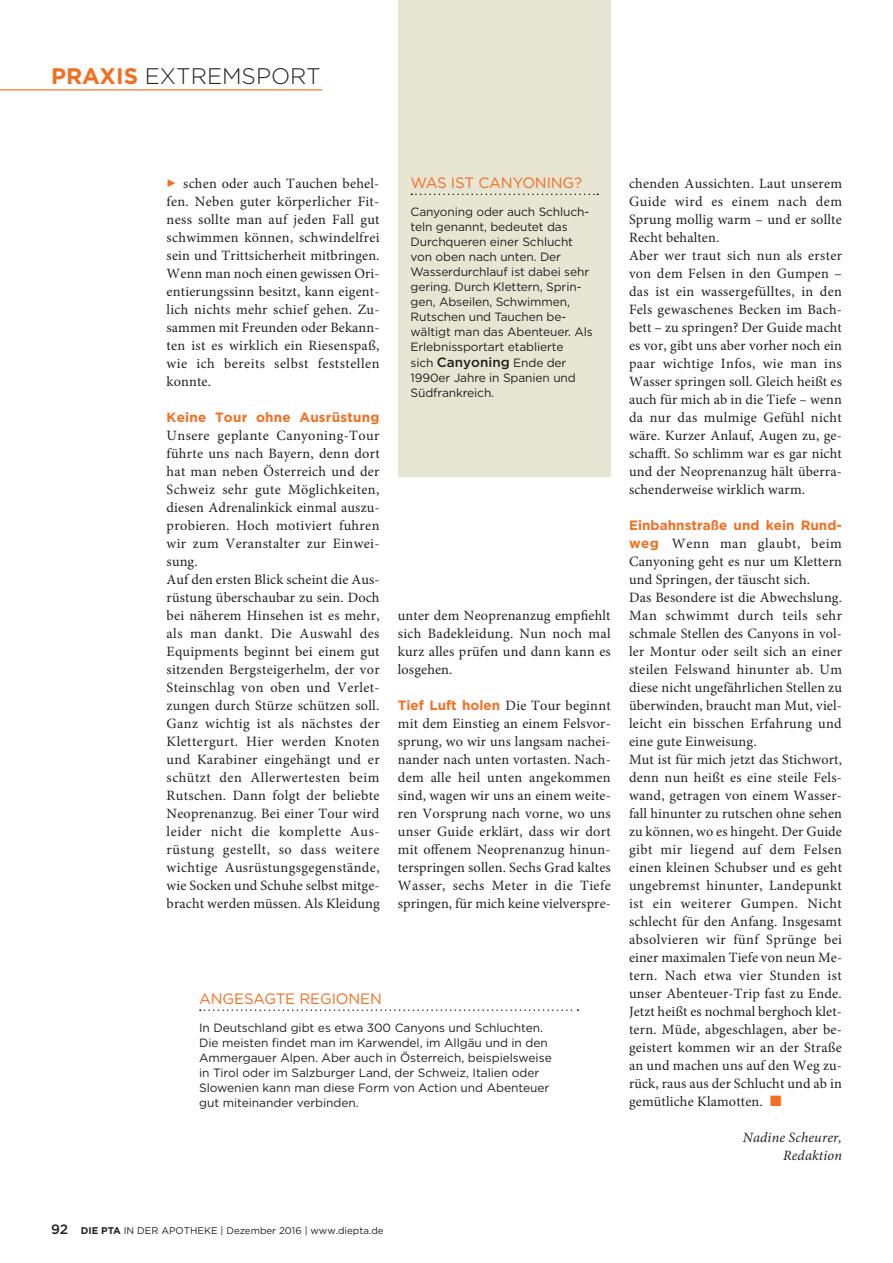
<style>
.page{position:relative;width:893px;height:1263px;background:#fff}
.page>*{position:absolute;margin:0;border:0;box-sizing:border-box;transform-origin:0 0}
.t1{font:300 22.5px "Gotham";color:#231f20}
.t2{font:15px "Gotham";letter-spacing:-.01em;color:#f36e21}
.t3{font:14.25px/18px "Minion Pro";letter-spacing:.02em;color:#231f20;text-align:justify}
.t4{font:italic 14.25px/18px "Minion Pro";letter-spacing:.01em;color:#231f20;text-align:right}
.t5{font:700 13.5px "Gotham";color:#f36e21}
.t6{font:12px/15px "Gotham";letter-spacing:-.01em;color:#231f20}
.t7{font:9.75px "Gotham";color:#231f20}
.s1{font-weight:700;color:#f36e21}
.s2{font-weight:500;font-size:13.5px}
.s3{font-family:"Gotham";font-weight:700;font-size:13.5px;color:#f36e21}
.s4{color:#f36e21}
.s5{font-weight:700}
</style>
<div class="page">
<hr style="left:0;top:89px;width:322px;height:1px;background:#f36e21">
<svg style="left:200px;top:1009px;width:378px;height:2px"></svg>
<div style="left:398px;top:0;width:213px;height:476px;background:#e7e5d4"></div>
<svg style="left:411px;top:194px;width:187px;height:1px"></svg>
<h1 class="t1" style="left:51px;top:62px;width:271px"><span class="s1">PRAXIS</span> EXTREMSPORT</h1>
<p class="t3" style="left:167px;top:175px;width:214px;text-indent:17px">schen oder auch Tauchen behel&shy;fen. Neben guter körperlicher Fit&shy;ness sollte man auf jeden Fall gut schwimmen können, schwindelfrei sein und Trittsicherheit mitbringen.<br>Wenn man noch einen gewissen Ori&shy;entierungssinn besitzt, kann eigent&shy;lich nichts mehr schief gehen. Zu&shy;sammen mit Freunden oder Bekann&shy;ten ist es wirklich ein Riesenspaß, wie ich bereits selbst feststellen konnte.</p>
<p class="t5" style="left:167px;top:408px;width:214px">Keine Tour ohne Ausrüstung</p>
<p class="t3" style="left:167px;top:427px;width:215px;text-align:left">Unsere geplante Canyoning-Tour führte uns nach Bayern, denn dort hat man neben Österreich und der<br>Schweiz sehr gute Möglichkeiten, diesen Adrenalinkick einmal auszu&shy;probieren. Hoch motiviert fuhren wir zum Veranstalter zur Einwei&shy;sung.<br>Auf den ersten Blick scheint die Aus&shy;rüstung überschaubar zu sein. Doch bei näherem Hinsehen ist es mehr, als man dankt. Die Auswahl des<br>Equipments beginnt bei einem gut sitzenden Bergsteigerhelm, der vor<br>Steinschlag von oben und Verlet&shy;zungen durch Stürze schützen soll.<br>Ganz wichtig ist als nächstes der<br>Klettergurt. Hier werden Knoten und Karabiner eingehängt und er schützt den Allerwertesten beim<br>Rutschen. Dann folgt der beliebte<br>Neoprenanzug. Bei einer Tour wird leider nicht die komplette Aus&shy;rüstung gestellt, so dass weitere wichtige Ausrüstungsgegenstände, wie Socken und Schuhe selbst mitge&shy;bracht werden müssen. Als Kleidung</p>
<p class="t2" style="left:411px;top:174px;width:173px">WAS IST CANYONING?</p>
<p class="t6" style="left:411px;top:204px;width:184px">Canyoning oder auch Schluch&shy;teln genannt, bedeutet das<br>Durchqueren einer Schlucht von oben nach unten. Der<br>Wasserdurchlauf ist dabei sehr gering. Durch Klettern, Sprin&shy;gen, Abseilen, Schwimmen,<br>Rutschen und Tauchen be&shy;wältigt man das Abenteuer. Als<br>Erlebnissportart etablierte</p>
<p class="t6" style="left:411px;top:355px;width:167px">sich <span class="s2">Canyoning</span> Ende der<br>1990er Jahre in Spanien und<br>Südfrankreich.</p>
<p class="t3" style="left:398px;top:607px;width:215px">unter dem Neoprenanzug empfiehlt sich Badekleidung. Nun noch mal kurz alles prüfen und dann kann es losgehen.</p>
<p class="t3" style="left:398px;top:697px;width:215px"><span class="s3">Tief Luft holen</span> Die Tour beginnt mit dem Einstieg an einem Felsvor&shy;sprung, wo wir uns langsam nachei&shy;nander nach unten vortasten. Nach&shy;dem alle heil unten angekommen sind, wagen wir uns an einem weite&shy;ren Vorsprung nach vorne, wo uns unser Guide erklärt, dass wir dort mit offenem Neoprenanzug hinun&shy;terspringen sollen. Sechs Grad kaltes Wasser, sechs Meter in die Tiefe springen, für mich keine vielverspre-</p>
<p class="t2" style="left:199px;top:989px;width:184px">ANGESAGTE REGIONEN</p>
<p class="t6" style="left:199px;top:1020px;width:354px">In Deutschland gibt es etwa 300 Canyons und Schluchten.<br>Die meisten findet man im Karwendel, im Allgäu und in den Ammergauer Alpen. Aber auch in Österreich, beispielsweise in Tirol oder im Salzburger Land, der Schweiz, Italien oder Slowenien kann man diese Form von Action und Abenteuer gut miteinander verbinden.</p>
<p class="t3" style="left:629px;top:175px;width:214px;text-align:left">chenden Aussichten. Laut unserem<br>Guide wird es einem nach dem<br>Sprung mollig warm – und er sollte<br>Recht behalten.<br>Aber wer traut sich nun als erster von dem Felsen in den Gumpen – das ist ein wassergefülltes, in den<br>Fels gewaschenes Becken im Bach&shy;bett – zu springen? Der Guide macht es vor, gibt uns aber vorher noch ein paar wichtige Infos, wie man ins<br>Wasser springen soll. Gleich heißt es auch für mich ab in die Tiefe – wenn da nur das mulmige Gefühl nicht wäre. Kurzer Anlauf, Augen zu, ge&shy;schafft. So schlimm war es gar nicht und der Neoprenanzug hält überra&shy;schenderweise wirklich warm.</p>
<p class="t5" style="left:629px;top:516px;width:214px">Einbahnstraße und kein Rund-</p>
<p class="t3" style="left:629px;top:535px;width:215px;text-align:left"><span class="s3">weg</span> Wenn man glaubt, beim Canyoning geht es nur um Klettern und Springen, der täuscht sich.<br>Das Besondere ist die Abwechslung.<br>Man schwimmt durch teils sehr schmale Stellen des Canyons in vol&shy;ler Montur oder seilt sich an einer steilen Felswand hinunter ab. Um diese nicht ungefährlichen Stellen zu überwinden, braucht man Mut, viel&shy;leicht ein bisschen Erfahrung und eine gute Einweisung.<br>Mut ist für mich jetzt das Stichwort, denn nun heißt es eine steile Fels&shy;wand, getragen von einem Wasser&shy;fall hinunter zu rutschen ohne sehen zu können, wo es hingeht. Der Guide gibt mir liegend auf dem Felsen einen kleinen Schubser und es geht ungebremst hinunter, Landepunkt ist ein weiterer Gumpen. Nicht schlecht für den Anfang. Insgesamt absolvieren wir fünf Sprünge bei einer maximalen Tiefe von neun Me&shy;tern. Nach etwa vier Stunden ist unser Abenteuer-Trip fast zu Ende.<br>Jetzt heißt es nochmal berghoch klet&shy;tern. Müde, abgeschlagen, aber be&shy;geistert kommen wir an der Straße an und machen uns auf den Weg zu&shy;rück, raus aus der Schlucht und ab in gemütliche Klamotten. <span class="s4">■</span></p>
<p class="t4" style="left:743px;top:1129px;width:101px">Nadine Scheurer,<br>Redaktion</p>
<p class="t7" style="left:51px;top:1224px;width:334px"><span class="s2">92</span> <span class="s5">DIE PTA</span> IN DER APOTHEKE | Dezember 2016 | www.diepta.de</p>
</div>
